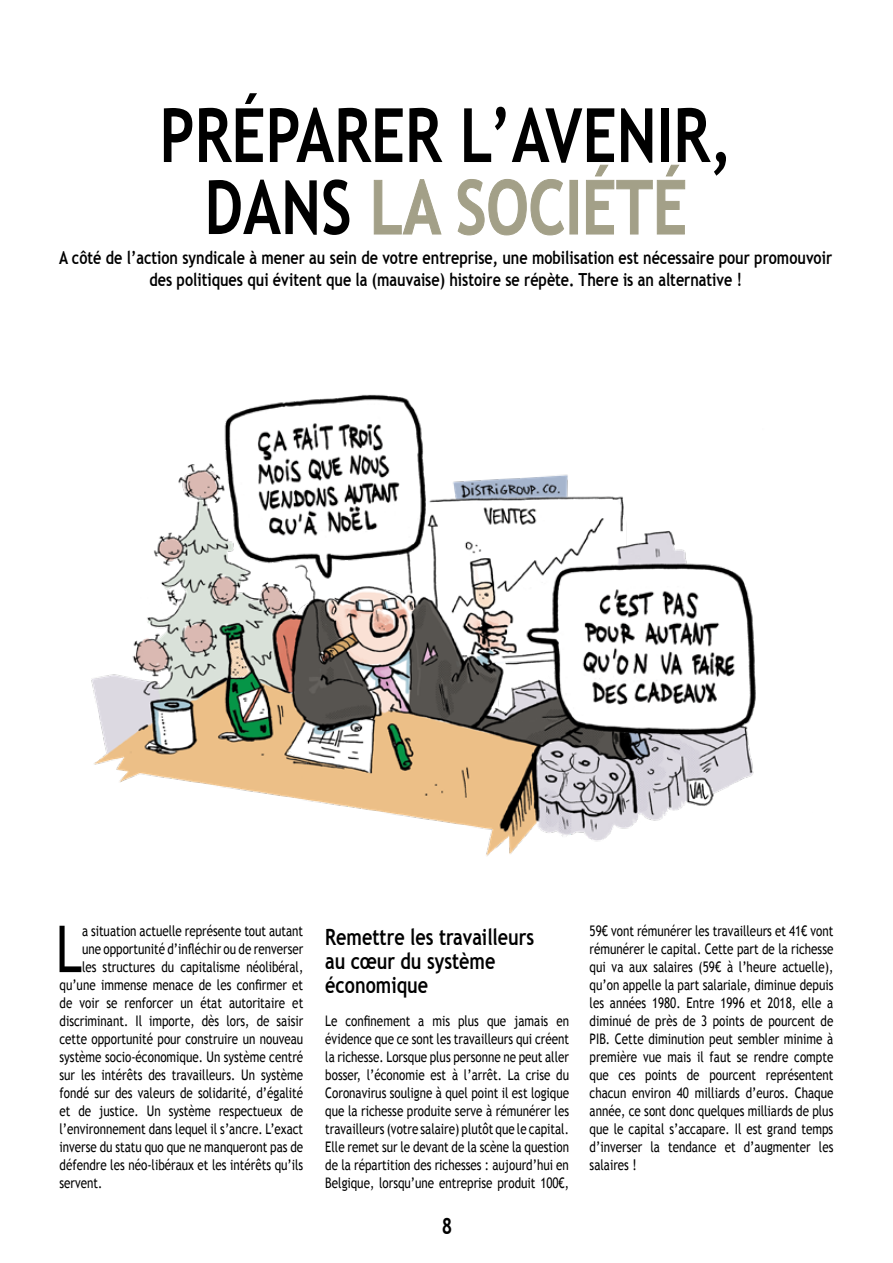
<style>
.page{position:relative;width:893px;height:1263px;background:#fff}
.page>*{position:absolute;margin:0;border:0;box-sizing:border-box;transform-origin:0 0}
.t1{font:700 75px/72px "Trebuchet MS";color:#000;text-align:center;scale:.8 1}
.t2{font:64.8px "Trebuchet MS";color:#000;scale:.8 1}
.t3{font:700 22.5px/24px "Trebuchet MS";color:#000;scale:.8 1}
.t4{font:700 18px/21.6px "Trebuchet MS";color:#000;text-align:center;scale:.8 1}
.t5{font:14.55px/18px "Trebuchet MS";color:#000;text-align:justify;scale:.8 1}
.s1{color:#a3a088}
</style>
<div class="page">
<img style="left:91px;top:394px;width:665px;height:462px">
<h1 class="t1" style="left:159px;top:99px;width:717px">PRÉPARER L’AVENIR,<br>DANS <span class="s1">LA SOCIÉTÉ</span></h1>
<p class="t4" style="left:59px;top:247px;width:968px">A côté de l’action syndicale à mener au sein de votre entreprise, une mobilisation est nécessaire pour promouvoir des politiques qui évitent que la (mauvaise) histoire se répète. There is an alternative !</p>
<h2 class="t2" style="left:56px;top:911px;width:34px">L</h2>
<p class="t5" style="left:82px;top:922px;width:278px">a situation actuelle représente tout autant</p>
<p class="t5" style="left:82px;top:940px;width:278px">une opportunité d’infléchir ou de renverser</p>
<p class="t5" style="left:82px;top:958px;width:278px">les structures du capitalisme néolibéral,</p>
<p class="t5" style="left:60px;top:976px;width:306px">qu’une immense menace de les confirmer et</p>
<p class="t5" style="left:60px;top:994px;width:306px">de voir se renforcer un état autoritaire et</p>
<p class="t5" style="left:60px;top:1012px;width:306px">discriminant. Il importe, dès lors, de saisir</p>
<p class="t5" style="left:60px;top:1030px;width:306px">cette opportunité pour construire un nouveau</p>
<p class="t5" style="left:60px;top:1048px;width:306px">système socio-économique. Un système centré</p>
<p class="t5" style="left:60px;top:1066px;width:306px">sur les intérêts des travailleurs. Un système</p>
<p class="t5" style="left:60px;top:1084px;width:306px">fondé sur des valeurs de solidarité, d’égalité</p>
<p class="t5" style="left:60px;top:1102px;width:306px">et de justice. Un système respectueux de</p>
<p class="t5" style="left:60px;top:1120px;width:306px">l’environnement dans lequel il s’ancre. L’exact</p>
<p class="t5" style="left:60px;top:1138px;width:306px">inverse du statu quo que ne manqueront pas de</p>
<p class="t5" style="left:60px;top:1156px;width:306px">défendre les néo-libéraux et les intérêts qu’ils</p>
<p class="t5" style="left:60px;top:1174px;width:55px">servent.</p>
<h3 class="t3" style="left:325px;top:925px;width:263px">Remettre les travailleurs au cœur du système économique</h3>
<p class="t5" style="left:325px;top:1012px;width:306px">Le confinement a mis plus que jamais en évidence que ce sont les travailleurs qui créent la richesse. Lorsque plus personne ne peut aller bosser, l’économie est à l’arrêt. La crise du Coronavirus souligne à quel point il est logique que la richesse produite serve à rémunérer les travailleurs (votre salaire) plutôt que le capital.<br>Elle remet sur le devant de la scène la question de la répartition des richesses : aujourd’hui en Belgique, lorsqu’une entreprise produit 100€,</p>
<h3 class="t3" style="left:442px;top:1214px;width:15px">8</h3>
<p class="t5" style="left:590px;top:922px;width:306px">59€ vont rémunérer les travailleurs et 41€ vont rémunérer le capital. Cette part de la richesse qui va aux salaires (59€ à l’heure actuelle), qu’on appelle la part salariale, diminue depuis les années 1980. Entre 1996 et 2018, elle a diminué de près de 3 points de pourcent de PIB. Cette diminution peut sembler minime à première vue mais il faut se rendre compte que ces points de pourcent représentent chacun environ 40 milliards d’euros. Chaque année, ce sont donc quelques milliards de plus que le capital s’accapare. Il est grand temps d’inverser la tendance et d’augmenter les salaires !</p>
</div>
